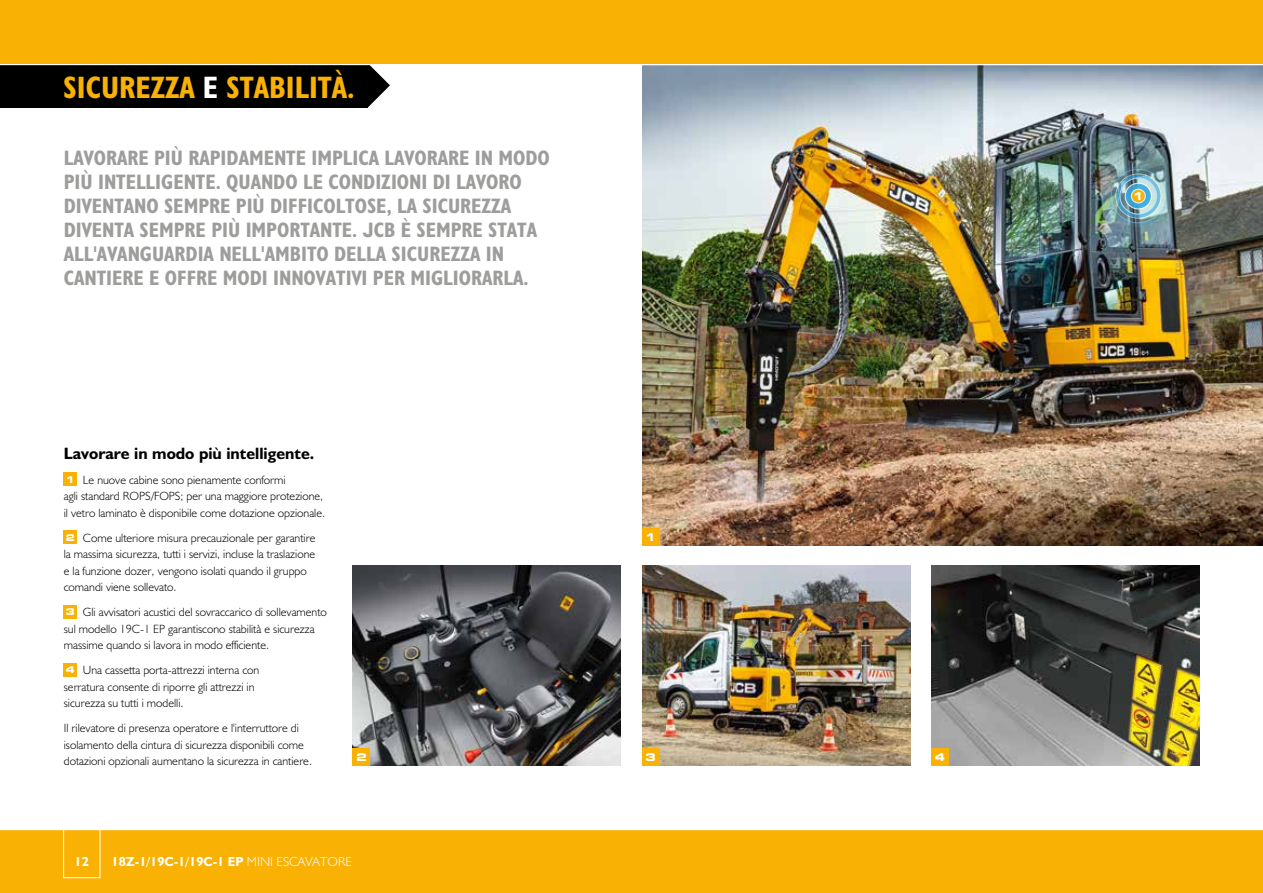
<style>
.page{position:relative;width:1263px;height:893px;background:#fff}
.page>*{position:absolute;margin:0;border:0;box-sizing:border-box;transform-origin:0 0}
.t1{font:31.2px "JCB Bold Condensed";color:#f9b104}
.t2{font:21px/24px "JCB Bold Condensed";color:#9d9d9c}
.t3{font:16.5px "JCB Bold";color:#000}
.t4{font:13.2px "JCB Bold";color:#fff}
.t5{font:12px/16.5px "JCB Light";color:#000}
.t6{font:700 expanded 10.5px "Square 721 BT";color:#fff}
.s1{color:#fff}
.s2{font-family:"Square 721 BT";font-weight:700;font-stretch:expanded;font-size:9.15px;color:#fff}
.s3{font-family:"JCB Light"}
</style>
<div class="page">
<div style="left:0;top:829px;width:1263px;height:64px;background:#f9b104"></div>
<img style="left:642px;top:65px;width:621px;height:481px">
<img style="left:353px;top:566px;width:268px;height:199px">
<img style="left:642px;top:566px;width:268px;height:199px">
<img style="left:931px;top:566px;width:268px;height:199px">
<hr style="left:0;top:829px;width:1263px;height:1px;background:#fff">
<svg style="left:367px;top:65px;width:23px;height:43px"></svg>
<div style="left:0;top:51px;width:367px;height:57px;background:#000"></div>
<hr style="left:0;top:64px;width:1263px;height:1px;background:#fff">
<div style="left:64px;top:472px;width:13px;height:14px;background:#f9b104"></div>
<div style="left:64px;top:530px;width:13px;height:14px;background:#f9b104"></div>
<div style="left:64px;top:605px;width:13px;height:13px;background:#f9b104"></div>
<div style="left:64px;top:663px;width:13px;height:13px;background:#f9b104"></div>
<div style="left:642px;top:748px;width:17px;height:17px;background:#f9b104"></div>
<div style="left:931px;top:748px;width:17px;height:17px;background:#f9b104"></div>
<div style="left:642px;top:529px;width:17px;height:17px;background:#f9b104"></div>
<div style="left:63px;top:829px;width:37px;height:49px;border:1px solid #fff"></div>
<div style="left:353px;top:748px;width:17px;height:17px;background:#f9b104"></div>
<img style="left:1106px;top:164px;width:64px;height:64px">
<div style="left:0;top:0;width:1263px;height:64px;background:#f9b104"></div>
<h1 class="t1" style="left:63px;top:68px;width:293px">SICUREZZA <span class="s1">E</span> STABILITÀ.</h1>
<p class="t2" style="left:64px;top:145px;width:487px">LAVORARE PIÙ RAPIDAMENTE IMPLICA LAVORARE IN MODO PIÙ INTELLIGENTE. QUANDO LE CONDIZIONI DI LAVORO DIVENTANO SEMPRE PIÙ DIFFICOLTOSE, LA SICUREZZA DIVENTA SEMPRE PIÙ IMPORTANTE. JCB È SEMPRE STATA ALL'AVANGUARDIA NELL'AMBITO DELLA SICUREZZA IN CANTIERE E OFFRE MODI INNOVATIVI PER MIGLIORARLA.</p>
<h3 class="t3" style="left:64px;top:443px;width:252px">Lavorare in modo più intelligente.</h3>
<p class="t5" style="left:64px;top:471px;width:263px"><span class="s2">1</span> Le nuove cabine sono pienamente conformi<br>agli standard ROPS/FOPS; per una maggiore protezione, il vetro laminato è disponibile come dotazione opzionale.</p>
<p class="t5" style="left:64px;top:529px;width:253px"><span class="s2">2</span> Come ulteriore misura precauzionale per garantire la massima sicurezza, tutti i servizi, incluse la traslazione e la funzione dozer, vengono isolati quando il gruppo comandi viene sollevato.</p>
<p class="t5" style="left:64px;top:604px;width:265px"><span class="s2">3</span> Gli avvisatori acustici del sovraccarico di sollevamento sul modello 19C-1 EP garantiscono stabilità e sicurezza massime quando si lavora in modo efficiente.</p>
<p class="t5" style="left:64px;top:662px;width:197px"><span class="s2">4</span> Una cassetta porta-attrezzi interna con serratura consente di riporre gli attrezzi in sicurezza su tutti i modelli.</p>
<p class="t5" style="left:64px;top:720px;width:250px">Il rilevatore di presenza operatore e l'interruttore di isolamento della cintura di sicurezza disponibili come dotazioni opzionali aumentano la sicurezza in cantiere.</p>
<p class="t6" style="left:356px;top:751px;width:12px">2</p>
<p class="t4" style="left:75px;top:853px;width:16px">12</p>
<p class="t4" style="left:112px;top:853px;width:242px">18Z-1/19C-1/19C-1 EP <span class="s3">MINI ESCAVATORE</span></p>
<p class="t6" style="left:645px;top:531px;width:12px">1</p>
<p class="t6" style="left:645px;top:751px;width:12px">3</p>
<p class="t6" style="left:935px;top:751px;width:12px">4</p>
<p class="t6" style="left:1133px;top:190px;width:12px">1</p>
</div>
